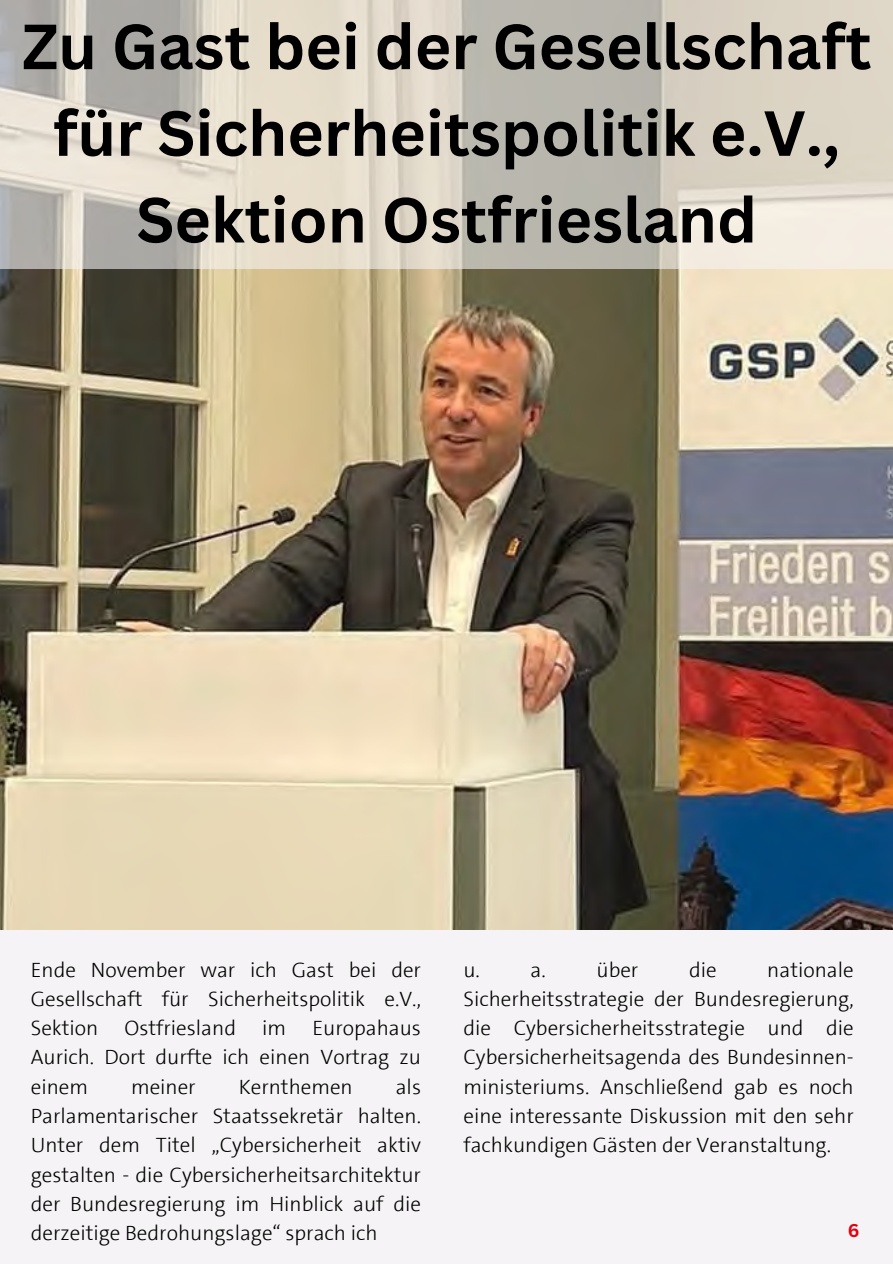
<style>
.page{position:relative;width:893px;height:1264px;background:#fff}
.page>*{position:absolute;margin:0;border:0;box-sizing:border-box;transform-origin:0 0}
.t1{font:700 62.25px/86.7px "Canva Sans";color:#000;text-align:center}
.t2{font:300 21px/29.2px "SPD The Sans";color:#000;text-align:justify}
.t3{font:700 18px "Canva Sans";color:#e3000f}
</style>
<div class="page">
<div style="left:0;top:0;width:892px;height:1263px;background:#f5f3f5"></div>
<img style="left:0;top:268px;width:892px;height:661px">
<svg style="left:0;top:0;width:892px;height:268px;background:#d2ccc0"></svg>
<p class="t1" style="left:22px;top:2px;width:850px">Zu Gast bei der Gesellschaft für Sicherheitspolitik e.V.,<br>Sektion Ostfriesland</p>
<p class="t2" style="left:31px;top:955px;width:392px">Ende November war ich Gast bei der Gesellschaft für Sicherheitspolitik e.V., Sektion Ostfriesland im Europahaus Aurich. Dort durfte ich einen Vortrag zu einem</p>
<p class="t2" style="left:31px;top:1072px;width:392px;text-indent:365px">als Parlamentarischer Staatssekretär halten.<br>Unter dem Titel „Cybersicherheit aktiv gestalten - die Cybersicherheitsarchitektur der Bundesregierung im Hinblick auf die derzeitige Bedrohungslage“ sprach ich</p>
<p class="t2" style="left:131px;top:1072px;width:66px">meiner</p>
<p class="t2" style="left:239px;top:1072px;width:116px">Kernthemen</p>
<p class="t2" style="left:463px;top:955px;width:392px;text-indent:304px">nationale Sicherheitsstrategie der Bundesregierung, die Cybersicherheitsstrategie und die Cybersicherheitsagenda des Bundesinnen&shy;ministeriums. Anschließend gab es noch eine interessante Diskussion mit den sehr fachkundigen Gästen der Veranstaltung.</p>
<p class="t2" style="left:463px;top:955px;width:18px">u.</p>
<p class="t2" style="left:530px;top:955px;width:17px">a.</p>
<p class="t2" style="left:596px;top:955px;width:43px">über</p>
<p class="t2" style="left:689px;top:955px;width:29px">die</p>
<p class="t3" style="left:847px;top:1217px;width:13px">6</p>
</div>
